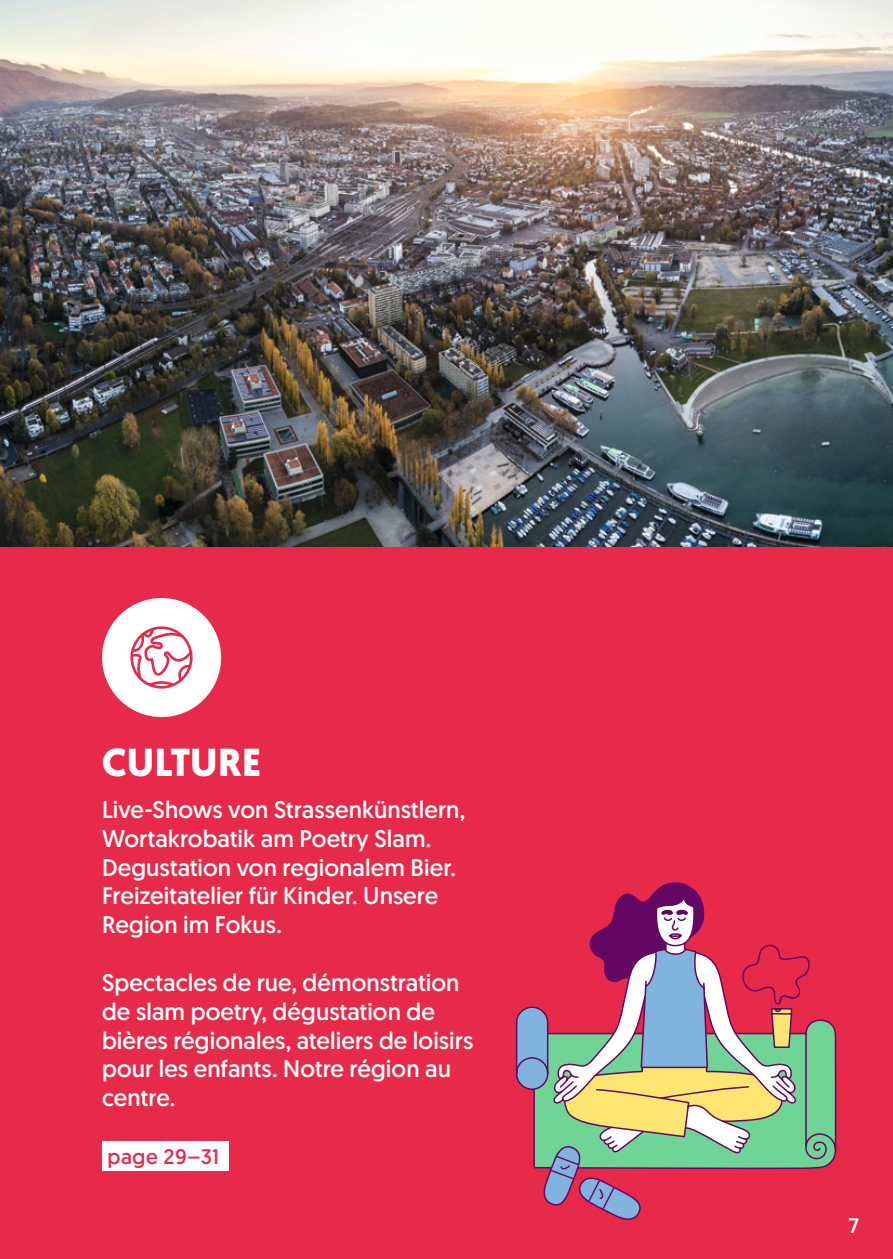
<style>
.page{position:relative;width:893px;height:1259px;background:#e7294a}
.page>*{position:absolute;margin:0;border:0;box-sizing:border-box;transform-origin:0 0}
.t1{font:700 39px "Geomanist";letter-spacing:.005em;color:#fff}
.t2{font:24px/28.8px "Geomanist";letter-spacing:.005em;color:#fff}
.t3{font:21px "Geomanist";letter-spacing:.025em;color:#e7294a}
.t4{font:21px "Geomanist";color:#fff}
</style>
<div class="page">
<img style="left:0;top:0;width:893px;height:546px">
<div style="left:102px;top:598px;width:119px;height:119px;background:#fff;border-radius:50%"></div>
<svg style="left:130px;top:626px;width:63px;height:62px"></svg>
<div style="left:102px;top:1141px;width:127px;height:29px;background:#fff"></div>
<svg style="left:515px;top:882px;width:321px;height:338px"></svg>
<h1 class="t1" style="left:102px;top:736px;width:160px">CULTURE</h1>
<p class="t2" style="left:102px;top:795px;width:365px">Live-Shows von Strassenkünstlern,<br>Wortakrobatik am Poetry Slam.<br>Degustation von regionalem Bier.<br>Freizeitatelier für Kinder. Unsere<br>Region im Fokus.</p>
<p class="t2" style="left:102px;top:967px;width:373px">Spectacles de rue, démonstration de slam poetry, dégustation de bières régionales, ateliers de loisirs pour les enfants. Notre région au centre.</p>
<p class="t3" style="left:108px;top:1142px;width:113px">page 29–31</p>
<p class="t4" style="left:848px;top:1212px;width:12px">7</p>
</div>
